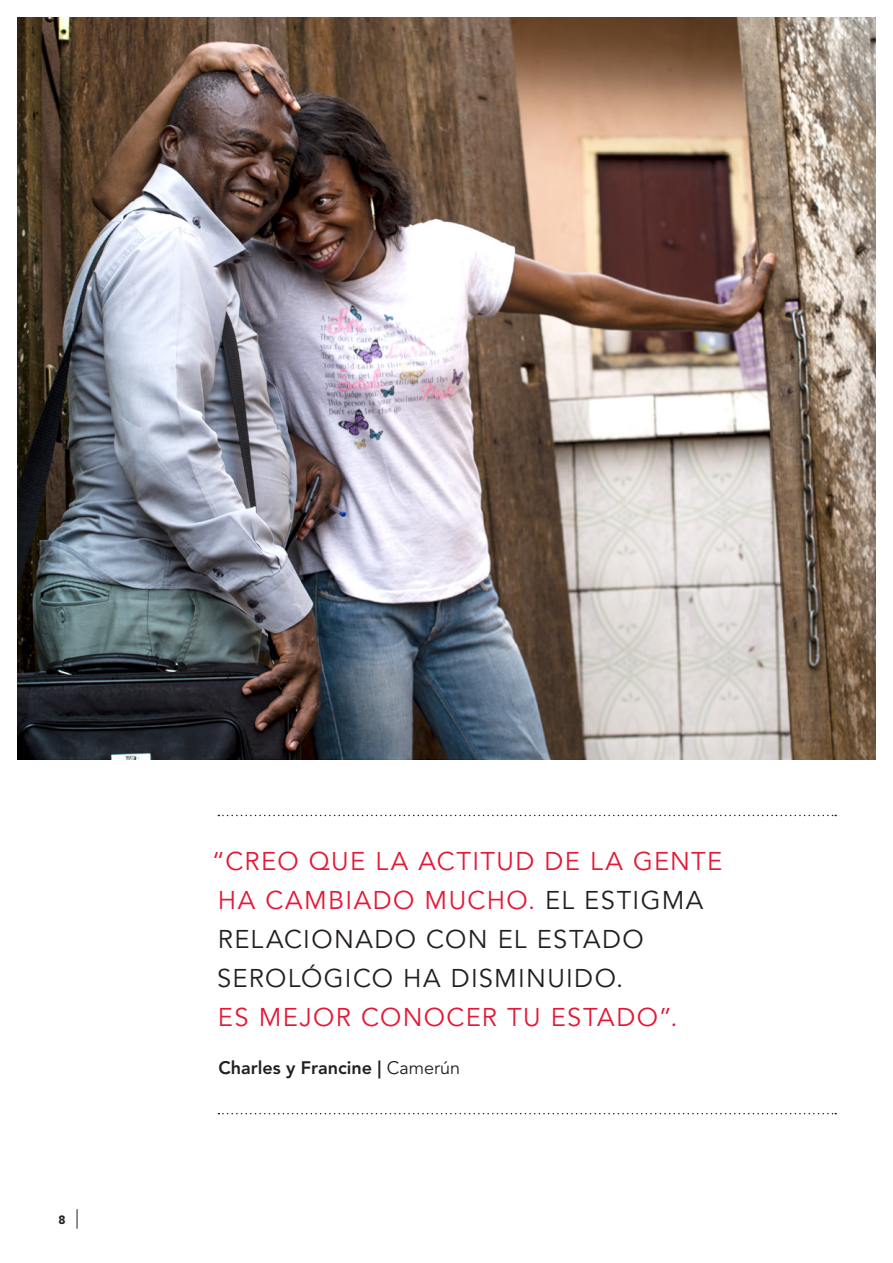
<style>
.page{position:relative;width:893px;height:1263px;background:#fff}
.page>*{position:absolute;margin:0;border:0;box-sizing:border-box;transform-origin:0 0}
.t1{font:25.5px/39px "Avenir";letter-spacing:.055em;color:#231f20}
.t2{font:25.5px "Avenir";letter-spacing:.055em;color:#e51836}
.t3{font:800 18px "Avenir";color:#231f20}
.t4{font:900 12px "Avenir";color:#231f20}
.s1{color:#e51836}
.s2{font-weight:400}
</style>
<div class="page">
<svg style="left:77px;top:1209px;width:1px;height:20px"></svg>
<hr style="left:892px;top:0;width:1px;height:1263px;background:#ffe901">
<img style="left:17px;top:17px;width:859px;height:742px">
<svg style="left:218px;top:815px;width:618px;height:1px"></svg>
<svg style="left:218px;top:1113px;width:618px;height:1px"></svg>
<p class="t4" style="left:58px;top:1212px;width:9px">8</p>
<p class="t1" style="left:212px;top:842px;width:512px"><span class="s1">“CREO QUE LA ACTITUD DE LA GENTE<br>HA CAMBIADO MUCHO.</span> EL ESTIGMA<br>RELACIONADO CON EL ESTADO<br>SEROLÓGICO HA DISMINUIDO.</p>
<p class="t2" style="left:218px;top:1003px;width:461px">ES MEJOR CONOCER TU ESTADO”.</p>
<p class="t3" style="left:219px;top:1057px;width:243px">Charles y Francine | <span class="s2">Camerún</span></p>
</div>
